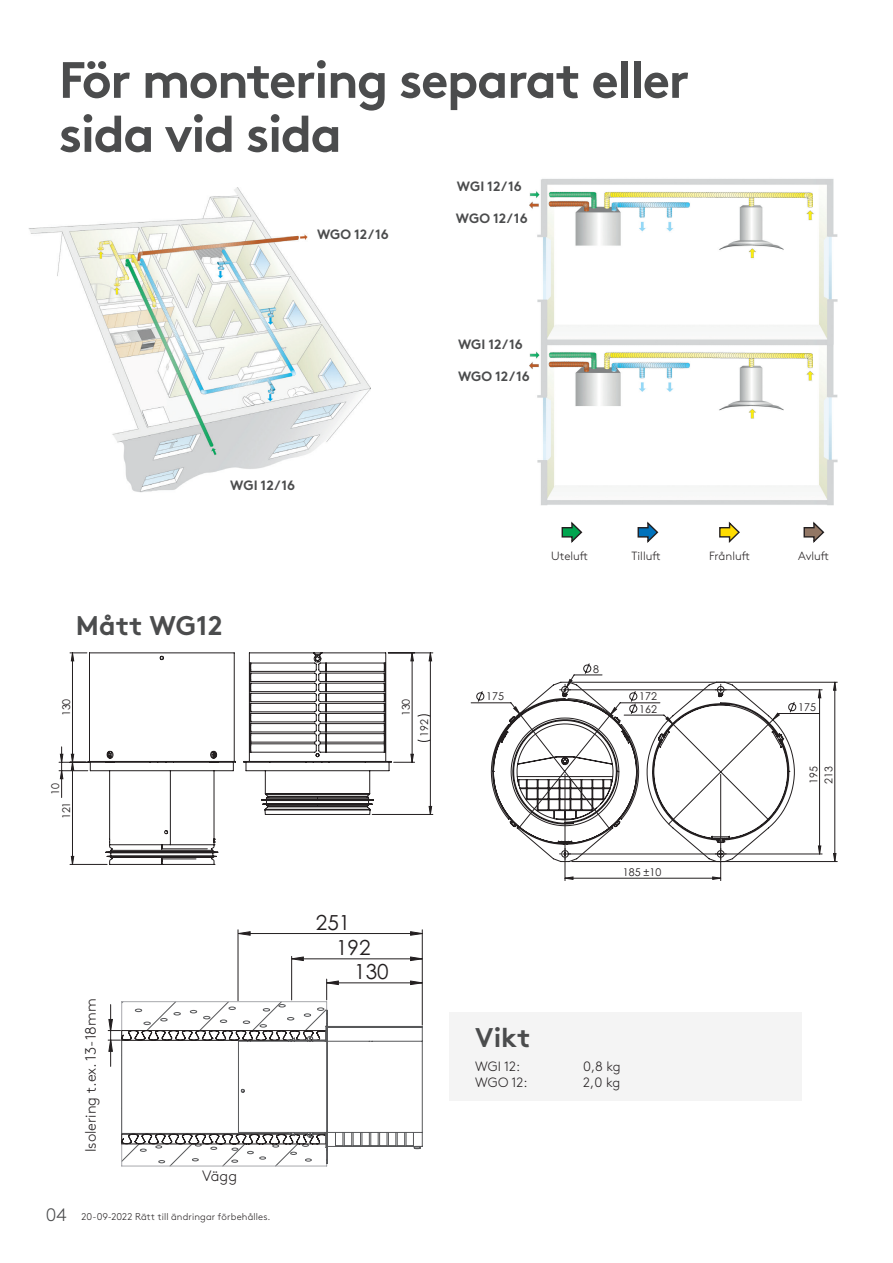
<style>
.page{position:relative;width:893px;height:1263px;background:#fff}
.page>*{position:absolute;margin:0;border:0;box-sizing:border-box;transform-origin:0 0}
.Main_header__34_pkt{font:700 51px/54px "Swegon Brown";letter-spacing:-.03em;color:#4b4c4d}
.Second_header__18_pk{font:700 27px "Swegon Brown";color:#4b4c4d}
.t1{font:20.7px "Century Gothic";color:#231f20}
.t2{font:15.6px "Century Gothic";color:#231f20}
.Header_1{font:300 15px "Swegon Brown";color:#231f20}
.Neo_-_Rubrik_VIT__me{font:300 15px "Swegon Brown";color:#231f20}
.Header_1-2{font:700 13.5px "Swegon Brown";color:#4b4c4d}
.Second_header__18_pk-2{font:300 13.5px "Swegon Brown";color:#231f20}
.Leipis{font:300 11.85px "Swegon Brown";color:#231f20}
.t3{font:10.65px "Century Gothic";color:#231f20}
.t4{font:300 9.75px "Swegon Brown";letter-spacing:.01em;color:#231f20}
.s1{font-size:18px;color:#4b4c4d}
</style>
<div class="page">
<svg style="left:637px;top:521px;width:22px;height:22px"></svg>
<svg style="left:561px;top:521px;width:22px;height:22px"></svg>
<svg style="left:803px;top:521px;width:22px;height:22px"></svg>
<svg style="left:719px;top:521px;width:21px;height:22px"></svg>
<div style="left:449px;top:1012px;width:352px;height:89px;background:#f4f4f4"></div>
<img style="left:29px;top:187px;width:342px;height:306px">
<img style="left:529px;top:179px;width:309px;height:327px">
<svg style="left:60px;top:653px;width:372px;height:211px"></svg>
<svg style="left:71px;top:754px;width:3px;height:8px"></svg>
<svg style="left:71px;top:653px;width:3px;height:8px"></svg>
<svg style="left:88px;top:652px;width:304px;height:213px"></svg>
<svg style="left:470px;top:681px;width:367px;height:200px"></svg>
<svg style="left:833px;top:853px;width:3px;height:8px"></svg>
<svg style="left:833px;top:682px;width:3px;height:8px"></svg>
<svg style="left:818px;top:846px;width:3px;height:8px"></svg>
<svg style="left:818px;top:690px;width:3px;height:8px"></svg>
<svg style="left:565px;top:877px;width:156px;height:2px"></svg>
<svg style="left:491px;top:663px;width:304px;height:199px"></svg>
<hr style="left:422px;top:930px;width:1px;height:95px;background:#231f20">
<hr style="left:303px;top:958px;width:119px;height:1px;background:#231f20">
<hr style="left:291px;top:956px;width:1px;height:44px;background:#231f20">
<svg style="left:291px;top:956px;width:13px;height:5px"></svg>
<svg style="left:410px;top:956px;width:13px;height:5px"></svg>
<hr style="left:250px;top:933px;width:172px;height:1px;background:#231f20">
<hr style="left:238px;top:930px;width:1px;height:71px;background:#231f20">
<svg style="left:238px;top:931px;width:13px;height:5px"></svg>
<svg style="left:410px;top:931px;width:13px;height:5px"></svg>
<svg style="left:108px;top:979px;width:315px;height:188px"></svg>
<p class="Main_header__34_pkt" style="left:59px;top:48px;width:632px">För montering separat eller sida vid sida</p>
<p class="Header_1-2" style="left:457px;top:176px;width:66px">WGI 12/16</p>
<p class="Header_1-2" style="left:317px;top:224px;width:73px">WGO 12/16</p>
<p class="Header_1-2" style="left:456px;top:208px;width:73px">WGO 12/16</p>
<p class="Header_1-2" style="left:458px;top:334px;width:66px">WGI 12/16</p>
<p class="Header_1-2" style="left:458px;top:365px;width:73px">WGO 12/16</p>
<p class="Header_1-2" style="left:230px;top:474px;width:66px">WGI 12/16</p>
<p class="Second_header__18_pk" style="left:76px;top:603px;width:148px">Mått WG12</p>
<p class="t3" style="left:59px;top:716px;width:19px;rotate:-90deg">130</p>
<p class="t3" style="left:48px;top:794px;width:13px;rotate:-90deg">10</p>
<p class="t3" style="left:59px;top:819px;width:19px;rotate:-90deg">121</p>
<p class="t2" style="left:85px;top:1096px;width:117px;rotate:-90deg">e.g. 13 - 18 mm</p>
<p class="Header_1" style="left:80px;top:1152px;width:155px;rotate:-90deg">Isolering t.ex. 13-18mm</p>
<p class="Neo_-_Rubrik_VIT__me" style="left:202px;top:1165px;width:36px">Vägg</p>
<p class="t4" style="left:46px;top:1210px;width:226px"><span class="s1">04</span> 20-09-2022 Rätt till ändringar förbehålles.</p>
<p class="t3" style="left:398px;top:716px;width:19px;rotate:-90deg">130</p>
<p class="t3" style="left:417px;top:737px;width:19px;rotate:-90deg">192</p>
<p class="t1" style="left:316px;top:908px;width:36px">251</p>
<p class="t1" style="left:336px;top:933px;width:36px">192</p>
<p class="t1" style="left:354px;top:957px;width:36px">130</p>
<p class="Leipis" style="left:551px;top:547px;width:39px">Uteluft</p>
<p class="Leipis" style="left:632px;top:547px;width:31px">Tilluft</p>
<p class="Leipis" style="left:709px;top:547px;width:42px">Frånluft</p>
<p class="Leipis" style="left:798px;top:547px;width:33px">Avluft</p>
<p class="t3" style="left:486px;top:689px;width:19px">175</p>
<p class="t3" style="left:593px;top:661px;width:7px">8</p>
<p class="t3" style="left:639px;top:689px;width:19px">172</p>
<p class="t3" style="left:639px;top:701px;width:19px">162</p>
<p class="t3" style="left:623px;top:864px;width:40px">185 ±10</p>
<p class="Second_header__18_pk" style="left:475px;top:1015px;width:57px">Vikt</p>
<p class="Second_header__18_pk-2" style="left:475px;top:1056px;width:46px">WGI 12:</p>
<p class="Second_header__18_pk-2" style="left:583px;top:1056px;width:39px">0,8 kg</p>
<p class="Second_header__18_pk-2" style="left:475px;top:1072px;width:54px">WGO 12:</p>
<p class="Second_header__18_pk-2" style="left:583px;top:1072px;width:38px">2,0 kg</p>
<p class="t3" style="left:798px;top:700px;width:19px">175</p>
<p class="t3" style="left:821px;top:784px;width:19px;rotate:-90deg">213</p>
<p class="t3" style="left:806px;top:784px;width:19px;rotate:-90deg">195</p>
</div>
